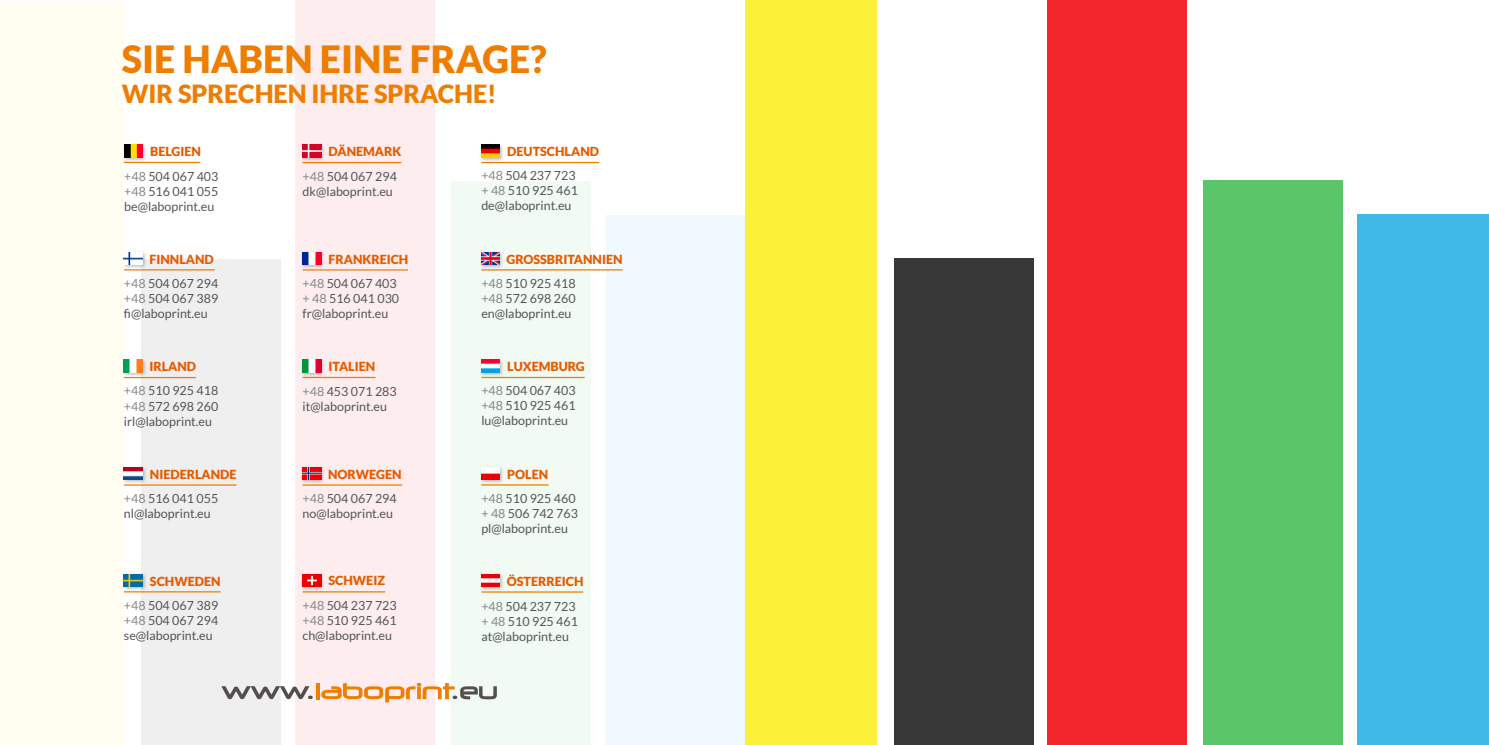
<style>
.page{position:relative;width:1489px;height:745px;background:#fff}
.page>*{position:absolute;margin:0;border:0;box-sizing:border-box;transform-origin:0 0}
.t1{font:900 37.5px "Lato";color:#ef7d00}
.t2{font:900 25px "Lato";color:#ef7d00}
.t3{font:12.5px/15px "Lato";color:#535557}
.t4{font:900 12.5px "Lato";color:#e65b00}
.s1{color:#878787}
</style>
<div class="page">
<div style="left:745px;top:1px;width:131px;height:743px;background:#fdf137"></div>
<div style="left:1047px;top:0;width:139px;height:744px;background:#f1252a"></div>
<div style="left:1203px;top:181px;width:140px;height:563px;background:#58c669"></div>
<div style="left:1357px;top:214px;width:131px;height:530px;background:#41b9e8"></div>
<div style="left:893px;top:259px;width:140px;height:485px;background:#383838"></div>
<div style="left:0;top:1px;width:124px;height:743px;background:#fefdef"></div>
<div style="left:295px;top:1px;width:139px;height:743px;background:#fdedee"></div>
<div style="left:451px;top:181px;width:139px;height:563px;background:#f1faf3"></div>
<div style="left:604px;top:215px;width:140px;height:529px;background:#f0f9fd"></div>
<div style="left:141px;top:259px;width:140px;height:485px;background:#efefef"></div>
<svg style="left:221px;top:686px;width:92px;height:12px"></svg>
<hr style="left:316px;top:682px;width:3px;height:16px;background:#ef7d00">
<svg style="left:321px;top:682px;width:176px;height:20px"></svg>
<div style="left:301px;top:358px;width:24px;height:18px;background:#231f20;opacity:.3"></div>
<img style="left:302px;top:360px;width:19px;height:12px">
<div style="left:122px;top:143px;width:25px;height:19px;background:#231f20;opacity:.3"></div>
<img style="left:124px;top:145px;width:19px;height:12px">
<div style="left:479px;top:572px;width:25px;height:18px;background:#231f20;opacity:.3"></div>
<img style="left:481px;top:574px;width:19px;height:12px">
<div style="left:301px;top:143px;width:24px;height:19px;background:#231f20;opacity:.3"></div>
<img style="left:302px;top:145px;width:19px;height:12px">
<div style="left:122px;top:250px;width:25px;height:19px;background:#231f20;opacity:.3"></div>
<img style="left:124px;top:252px;width:19px;height:12px">
<div style="left:301px;top:250px;width:24px;height:19px;background:#231f20;opacity:.3"></div>
<img style="left:302px;top:252px;width:19px;height:13px">
<div style="left:479px;top:143px;width:25px;height:18px;background:#231f20;opacity:.3"></div>
<img style="left:481px;top:145px;width:19px;height:12px">
<div style="left:122px;top:358px;width:25px;height:18px;background:#231f20;opacity:.3"></div>
<img style="left:124px;top:359px;width:19px;height:13px">
<div style="left:479px;top:358px;width:25px;height:18px;background:#231f20;opacity:.3"></div>
<img style="left:481px;top:359px;width:19px;height:13px">
<div style="left:122px;top:465px;width:25px;height:19px;background:#231f20;opacity:.3"></div>
<img style="left:124px;top:467px;width:19px;height:12px">
<div style="left:301px;top:465px;width:24px;height:19px;background:#231f20;opacity:.3"></div>
<img style="left:302px;top:467px;width:19px;height:12px">
<div style="left:479px;top:465px;width:25px;height:18px;background:#231f20;opacity:.3"></div>
<img style="left:481px;top:467px;width:19px;height:12px">
<div style="left:122px;top:572px;width:25px;height:18px;background:#231f20;opacity:.3"></div>
<img style="left:124px;top:574px;width:19px;height:12px">
<div style="left:301px;top:572px;width:24px;height:18px;background:#231f20;opacity:.3"></div>
<img style="left:302px;top:573px;width:19px;height:13px">
<div style="left:479px;top:250px;width:24px;height:19px;background:#231f20;opacity:.3"></div>
<img style="left:481px;top:252px;width:18px;height:13px">
<hr style="left:481px;top:269px;width:141px;height:1px;background:#ef7d00">
<hr style="left:302px;top:376px;width:73px;height:2px;background:#ef7d00">
<hr style="left:124px;top:591px;width:97px;height:1px;background:#ef7d00">
<hr style="left:302px;top:484px;width:100px;height:1px;background:#ef7d00">
<hr style="left:481px;top:484px;width:67px;height:1px;background:#ef7d00">
<hr style="left:302px;top:591px;width:83px;height:1px;background:#ef7d00">
<hr style="left:124px;top:376px;width:72px;height:2px;background:#ef7d00">
<hr style="left:481px;top:376px;width:103px;height:2px;background:#ef7d00">
<hr style="left:481px;top:162px;width:118px;height:1px;background:#ef7d00">
<hr style="left:124px;top:269px;width:91px;height:1px;background:#ef7d00">
<hr style="left:302px;top:269px;width:106px;height:1px;background:#ef7d00">
<hr style="left:124px;top:484px;width:112px;height:1px;background:#ef7d00">
<hr style="left:481px;top:591px;width:102px;height:1px;background:#ef7d00">
<hr style="left:124px;top:162px;width:76px;height:1px;background:#ef7d00">
<hr style="left:302px;top:162px;width:99px;height:1px;background:#ef7d00">
<h1 class="t1" style="left:122px;top:37px;width:426px">SIE HABEN EINE FRAGE?</h1>
<h2 class="t2" style="left:122px;top:79px;width:376px">WIR SPRECHEN IHRE SPRACHE!</h2>
<p class="t4" style="left:150px;top:144px;width:52px">BELGIEN</p>
<p class="t4" style="left:328px;top:144px;width:74px">DÄNEMARK</p>
<p class="t4" style="left:507px;top:144px;width:93px">DEUTSCHLAND</p>
<p class="t3" style="left:124px;top:169px;width:96px;text-align:justify"><span class="s1">+48</span> 504 067 403 <span class="s1">+48</span> 516 041 055 be@laboprint.eu</p>
<p class="t3" style="left:302px;top:169px;width:96px"><span class="s1">+48</span> 504 067 294 dk@laboprint.eu</p>
<p class="t3" style="left:481px;top:168px;width:98px"><span class="s1">+48</span> 504 237 723 <span class="s1">+ 48</span> 510 925 461 de@laboprint.eu</p>
<p class="t4" style="left:149px;top:251px;width:66px">FINNLAND</p>
<p class="t4" style="left:328px;top:251px;width:81px">FRANKREICH</p>
<p class="t4" style="left:506px;top:251px;width:118px">GROSSBRITANNIEN</p>
<p class="t3" style="left:124px;top:275px;width:96px;text-align:justify"><span class="s1">+48</span> 504 067 294 <span class="s1">+48</span> 504 067 389 fi@laboprint.eu</p>
<p class="t3" style="left:302px;top:275px;width:98px"><span class="s1">+48</span> 504 067 403 <span class="s1">+ 48</span> 516 041 030 fr@laboprint.eu</p>
<p class="t3" style="left:481px;top:276px;width:96px;text-align:justify"><span class="s1">+48</span> 510 925 418 <span class="s1">+48</span> 572 698 260 en@laboprint.eu</p>
<p class="t4" style="left:149px;top:359px;width:48px">IRLAND</p>
<p class="t4" style="left:328px;top:359px;width:48px">ITALIEN</p>
<p class="t4" style="left:507px;top:359px;width:79px">LUXEMBURG</p>
<p class="t3" style="left:124px;top:383px;width:96px;text-align:justify"><span class="s1">+48</span> 510 925 418 <span class="s1">+48</span> 572 698 260 irl@laboprint.eu</p>
<p class="t3" style="left:302px;top:383px;width:96px"><span class="s1">+48</span> 453 071 283 it@laboprint.eu</p>
<p class="t3" style="left:481px;top:383px;width:96px;text-align:justify"><span class="s1">+48</span> 504 067 403 <span class="s1">+48</span> 510 925 461 lu@laboprint.eu</p>
<p class="t4" style="left:150px;top:466px;width:88px">NIEDERLANDE</p>
<p class="t4" style="left:328px;top:466px;width:75px">NORWEGEN</p>
<p class="t4" style="left:507px;top:466px;width:42px">POLEN</p>
<p class="t3" style="left:124px;top:490px;width:96px"><span class="s1">+48</span> 516 041 055 nl@laboprint.eu</p>
<p class="t3" style="left:302px;top:490px;width:96px"><span class="s1">+48</span> 504 067 294 no@laboprint.eu</p>
<p class="t3" style="left:481px;top:490px;width:98px"><span class="s1">+48</span> 510 925 460 <span class="s1">+ 48</span> 506 742 763 pl@laboprint.eu</p>
<p class="t4" style="left:150px;top:573px;width:72px">SCHWEDEN</p>
<p class="t4" style="left:328px;top:573px;width:58px">SCHWEIZ</p>
<p class="t4" style="left:507px;top:573px;width:78px">ÖSTERREICH</p>
<p class="t3" style="left:124px;top:597px;width:96px;text-align:justify"><span class="s1">+48</span> 504 067 389 <span class="s1">+48</span> 504 067 294 se@laboprint.eu</p>
<p class="t3" style="left:302px;top:597px;width:96px;text-align:justify"><span class="s1">+48</span> 504 237 723 <span class="s1">+48</span> 510 925 461 ch@laboprint.eu</p>
<p class="t3" style="left:481px;top:598px;width:98px"><span class="s1">+48</span> 504 237 723 <span class="s1">+ 48</span> 510 925 461 at@laboprint.eu</p>
</div>
